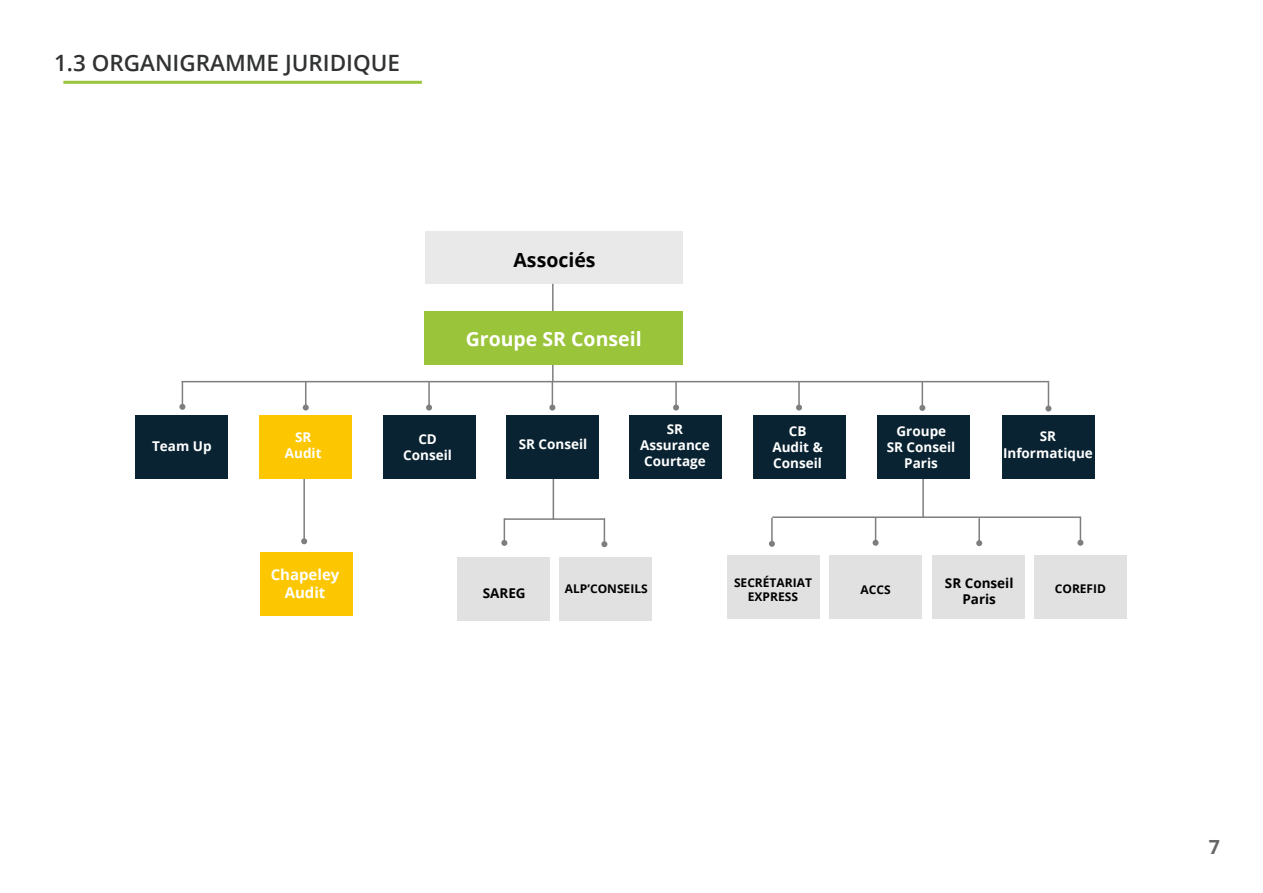
<style>
.page{position:relative;width:1263px;height:893px;background:#fff}
.page>*{position:absolute;margin:0;border:0;box-sizing:border-box;transform-origin:0 0}
.t1{font:600 22.5px "Open Sans";color:#313332}
.t2{font:700 19.5px "Open Sans";color:#fff}
.t3{font:700 19.5px "Open Sans";color:#020203}
.t4{font:700 19.5px "Open Sans";color:#666665}
.t5{font:700 15px/18px "Open Sans";color:#fff;text-align:center}
.t6{font:700 13.5px/16.2px "Open Sans";color:#fff;text-align:center}
.t7{font:700 13.5px/16.2px "Open Sans";color:#000;text-align:center}
.t8{font:700 12px/14.4px "Open Sans";color:#000;text-align:center}
</style>
<div class="page">
<hr style="left:63px;top:81px;width:359px;height:3px;background:#9ac43a">
<hr style="left:553px;top:471px;width:1px;height:49px;background:#7d7e7f">
<hr style="left:922px;top:469px;width:2px;height:49px;background:#7d7e7f">
<hr style="left:303px;top:471px;width:2px;height:70px;background:#7d7e7f">
<svg style="left:301px;top:538px;width:6px;height:6px"></svg>
<hr style="left:552px;top:284px;width:2px;height:29px;background:#7d7e7f">
<div style="left:260px;top:552px;width:92px;height:64px;background:#fcc700"></div>
<hr style="left:798px;top:381px;width:2px;height:27px;background:#7d7e7f">
<svg style="left:796px;top:405px;width:6px;height:6px"></svg>
<div style="left:753px;top:415px;width:92px;height:64px;background:#092332"></div>
<div style="left:424px;top:311px;width:259px;height:54px;background:#9ac43a"></div>
<div style="left:425px;top:232px;width:257px;height:52px;background:#e9e9e9"></div>
<hr style="left:181px;top:381px;width:868px;height:1px;background:#7d7e7f">
<div style="left:260px;top:415px;width:92px;height:64px;background:#fcc700"></div>
<svg style="left:303px;top:382px;width:6px;height:29px"></svg>
<div style="left:383px;top:415px;width:92px;height:64px;background:#092332"></div>
<hr style="left:428px;top:381px;width:2px;height:27px;background:#7d7e7f">
<svg style="left:426px;top:405px;width:6px;height:6px"></svg>
<div style="left:506px;top:415px;width:92px;height:64px;background:#092332"></div>
<svg style="left:549px;top:365px;width:6px;height:46px"></svg>
<div style="left:1003px;top:415px;width:92px;height:64px;background:#092332"></div>
<hr style="left:675px;top:381px;width:2px;height:27px;background:#7d7e7f">
<svg style="left:673px;top:405px;width:6px;height:6px"></svg>
<hr style="left:504px;top:518px;width:101px;height:2px;background:#7d7e7f">
<div style="left:136px;top:415px;width:92px;height:64px;background:#092332"></div>
<div style="left:458px;top:557px;width:92px;height:64px;background:#e1e1e1"></div>
<svg style="left:501px;top:518px;width:6px;height:28px"></svg>
<div style="left:877px;top:415px;width:92px;height:64px;background:#092332"></div>
<svg style="left:179px;top:382px;width:6px;height:28px"></svg>
<div style="left:629px;top:415px;width:92px;height:64px;background:#092332"></div>
<hr style="left:921px;top:382px;width:2px;height:26px;background:#7d7e7f">
<svg style="left:919px;top:405px;width:6px;height:6px"></svg>
<div style="left:560px;top:557px;width:92px;height:64px;background:#e1e1e1"></div>
<svg style="left:601px;top:518px;width:6px;height:29px"></svg>
<svg style="left:872px;top:518px;width:6px;height:28px"></svg>
<svg style="left:1077px;top:517px;width:6px;height:29px"></svg>
<hr style="left:978px;top:518px;width:2px;height:25px;background:#7d7e7f">
<svg style="left:976px;top:540px;width:6px;height:6px"></svg>
<div style="left:933px;top:555px;width:92px;height:63px;background:#e1e1e1"></div>
<div style="left:1035px;top:555px;width:92px;height:63px;background:#e1e1e1"></div>
<div style="left:830px;top:555px;width:92px;height:64px;background:#e1e1e1"></div>
<div style="left:728px;top:555px;width:92px;height:64px;background:#e1e1e1"></div>
<hr style="left:771px;top:518px;width:2px;height:26px;background:#7d7e7f">
<svg style="left:769px;top:541px;width:6px;height:6px"></svg>
<hr style="left:772px;top:516px;width:309px;height:2px;background:#7d7e7f">
<svg style="left:1045px;top:382px;width:6px;height:30px"></svg>
<h1 class="t1" style="left:54px;top:48px;width:348px">1.3 ORGANIGRAMME JURIDIQUE</h1>
<h2 class="t3" style="left:513px;top:246px;width:84px">Associés</h2>
<h2 class="t2" style="left:466px;top:325px;width:177px">Groupe SR Conseil</h2>
<p class="t6" style="left:152px;top:438px;width:61px">Team Up</p>
<p class="t6" style="left:640px;top:421px;width:71px">SR<br>Assurance<br>Courtage</p>
<p class="t6" style="left:772px;top:423px;width:52px">CB<br>Audit &amp;<br>Conseil</p>
<p class="t6" style="left:906px;top:423px;width:41px">roupe</p>
<p class="t6" style="left:887px;top:439px;width:70px">SR Conseil</p>
<p class="t6" style="left:904px;top:455px;width:35px">Paris</p>
<p class="t6" style="left:285px;top:429px;width:38px">SR<br>Audit</p>
<p class="t6" style="left:403px;top:430px;width:50px">CD<br>Conseil</p>
<p class="t6" style="left:519px;top:436px;width:70px">SR Conseil</p>
<p class="t6" style="left:1003px;top:428px;width:91px">SR<br>Informatique</p>
<p class="t5" style="left:271px;top:566px;width:70px">Chapeley<br>Audit</p>
<p class="t7" style="left:483px;top:584px;width:44px">SAREG</p>
<p class="t8" style="left:734px;top:575px;width:79px">SECRÉTARIAT<br>EXPRESS</p>
<p class="t8" style="left:565px;top:581px;width:84px">ALP’CONSEILS</p>
<p class="t7" style="left:945px;top:575px;width:70px">SR Conseil<br>Paris</p>
<p class="t8" style="left:860px;top:582px;width:32px">ACCS</p>
<p class="t8" style="left:1055px;top:581px;width:53px">COREFID</p>
<h2 class="t4" style="left:1209px;top:833px;width:13px">7</h2>
</div>
